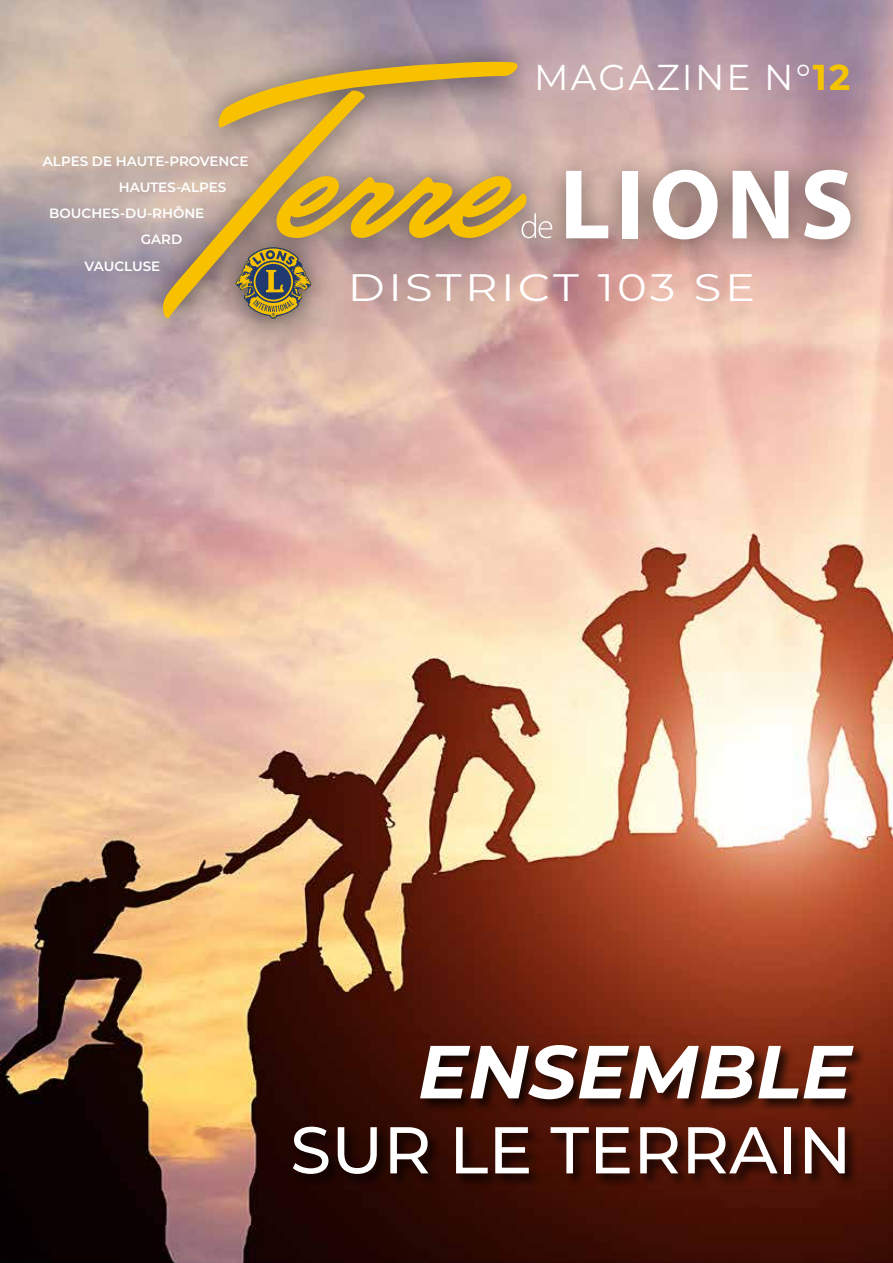
<style>
.page{position:relative;width:893px;height:1263px;background:#fff}
.page>*{position:absolute;margin:0;border:0;box-sizing:border-box;transform-origin:0 0}
.t1{font:italic 700 75px "Montserrat";color:#fff}
.t2{font:500 66px "Montserrat";color:#fff}
.t3{font:38.25px "Montserrat";letter-spacing:.075em;color:#fff;scale:1.18 1}
.t4{font:36px "Montserrat";letter-spacing:.06em;color:#fff}
.t5{font:600 13.5px "Montserrat";color:#fff}
.s1{font-weight:700;color:#f4c400}
</style>
<div class="page">
<img style="left:0;top:0;width:893px;height:1263px">
<div style="left:136px;top:38px;width:741px;height:311px;background:#000;opacity:.6"></div>
<svg style="left:566px;top:171px;width:42px;height:67px"></svg>
<div style="left:622px;top:171px;width:16px;height:67px;background:#fff"></div>
<svg style="left:653px;top:170px;width:65px;height:69px"></svg>
<svg style="left:733px;top:171px;width:55px;height:67px"></svg>
<svg style="left:804px;top:170px;width:46px;height:69px"></svg>
<svg style="left:218px;top:62px;width:300px;height:66px;background:#c1a475"></svg>
<svg style="left:163px;top:90px;width:202px;height:229px;background:#bba17a"></svg>
<svg style="left:276px;top:176px;width:276px;height:62px;background:#cba545"></svg>
<div style="left:292px;top:1043px;width:575px;height:145px;background:#000;opacity:.75"></div>
<p class="t5" style="left:43px;top:151px;width:207px">ALPES DE HAUTE-PROVENCE</p>
<p class="t5" style="left:119px;top:177px;width:109px">HAUTES-ALPES</p>
<p class="t5" style="left:49px;top:204px;width:157px">BOUCHES-DU-RHÔNE</p>
<p class="t5" style="left:141px;top:230px;width:43px">GARD</p>
<p class="t5" style="left:84px;top:256px;width:77px">VAUCLUSE</p>
<h3 class="t4" style="left:534px;top:52px;width:318px">MAGAZINE N°<span class="s1">12</span></h3>
<h3 class="t3" style="left:348px;top:261px;width:347px">DISTRICT 103 SE</h3>
<h1 class="t1" style="left:418px;top:1018px;width:435px">ENSEMBLE</h1>
<h2 class="t2" style="left:290px;top:1104px;width:563px">SUR LE TERRAIN</h2>
</div>
